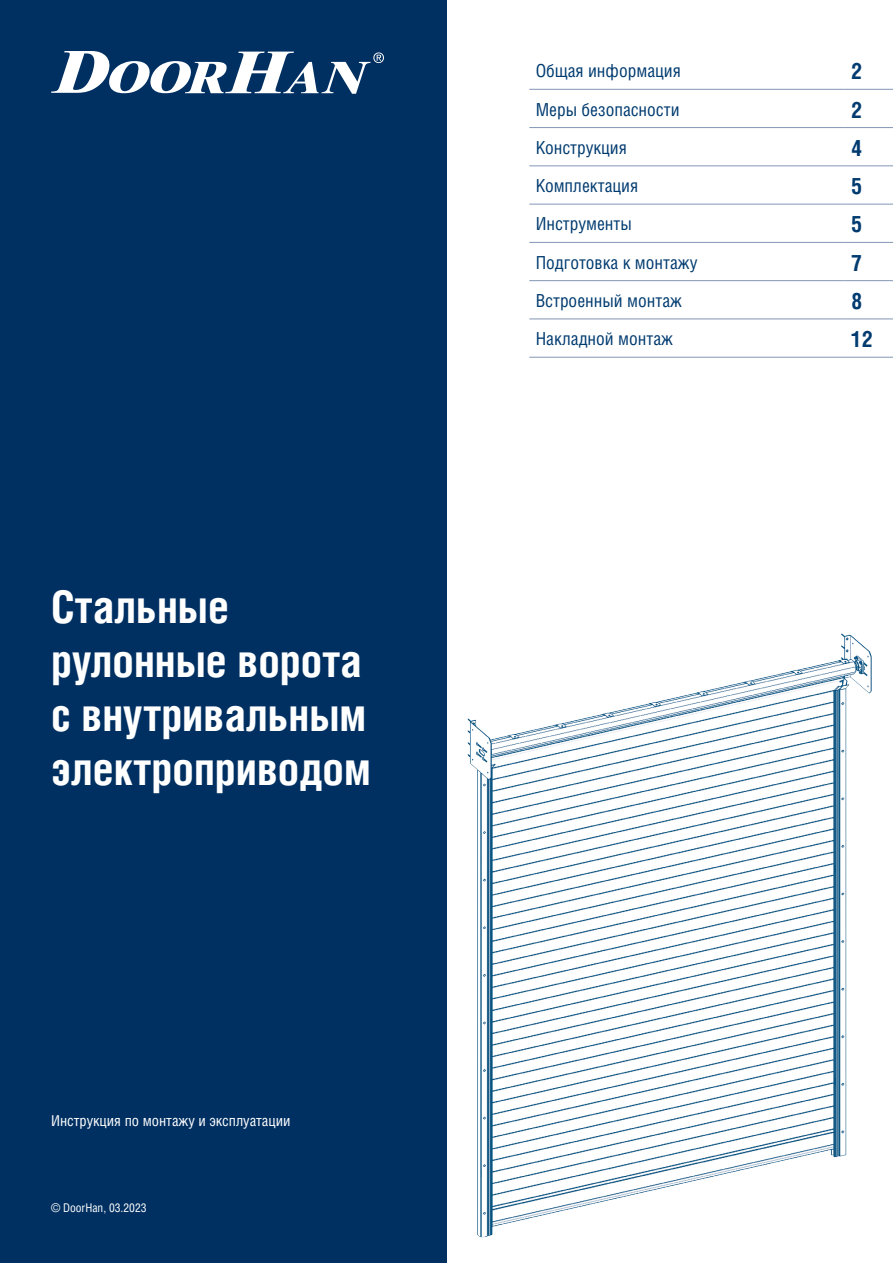
<style>
.page{position:relative;width:893px;height:1263px;background:#fff}
.page>*{position:absolute;margin:0;border:0;box-sizing:border-box;transform-origin:0 0}
.t1{font:700 45px/54px "Helios Cond C";color:#fff}
.t2{font:700 22.5px "Helios Cond C";color:#003b70}
.t3{font:18px "Helios Cond C";color:#003b70}
.t4{font:15px "Helios Cond C";color:#fff}
.t5{font:12px "Helios Cond C";color:#fff}
</style>
<div class="page">
<div style="left:0;top:0;width:446px;height:1263px;background:#003062"></div>
<svg style="left:51px;top:51px;width:333px;height:43px"></svg>
<hr style="left:529px;top:89px;width:316px;height:1px;background:#8396b6">
<hr style="left:845px;top:89px;width:48px;height:1px;background:#8396b6">
<hr style="left:529px;top:127px;width:316px;height:1px;background:#8396b6">
<hr style="left:845px;top:127px;width:48px;height:1px;background:#8396b6">
<hr style="left:529px;top:166px;width:316px;height:1px;background:#8396b6">
<hr style="left:845px;top:166px;width:48px;height:1px;background:#8396b6">
<hr style="left:529px;top:204px;width:316px;height:1px;background:#8396b6">
<hr style="left:845px;top:204px;width:48px;height:1px;background:#8396b6">
<hr style="left:529px;top:242px;width:316px;height:1px;background:#8396b6">
<hr style="left:845px;top:242px;width:48px;height:1px;background:#8396b6">
<hr style="left:529px;top:280px;width:316px;height:1px;background:#8396b6">
<hr style="left:845px;top:280px;width:48px;height:1px;background:#8396b6">
<hr style="left:529px;top:319px;width:316px;height:1px;background:#8396b6">
<hr style="left:845px;top:319px;width:48px;height:1px;background:#8396b6">
<hr style="left:529px;top:357px;width:316px;height:1px;background:#8396b6">
<hr style="left:845px;top:357px;width:48px;height:1px;background:#8396b6">
<img style="left:468px;top:633px;width:404px;height:604px">
<h1 class="t1" style="left:51px;top:578px;width:321px">Стальные рулонные ворота с внутривальным электроприводом</h1>
<p class="t4" style="left:51px;top:1111px;width:241px">Инструкция по монтажу и эксплуатации</p>
<p class="t5" style="left:51px;top:1200px;width:97px">© DoorHan, 03.2023</p>
<p class="t3" style="left:536px;top:60px;width:147px">Общая информация</p>
<p class="t2" style="left:851px;top:58px;width:13px">2</p>
<p class="t3" style="left:536px;top:98px;width:145px">Меры безопасности</p>
<p class="t2" style="left:851px;top:96px;width:13px">2</p>
<p class="t3" style="left:536px;top:137px;width:93px">Конструкция</p>
<p class="t2" style="left:851px;top:134px;width:13px">4</p>
<p class="t3" style="left:536px;top:175px;width:104px">Комплектация</p>
<p class="t2" style="left:851px;top:173px;width:13px">5</p>
<p class="t3" style="left:536px;top:213px;width:98px">Инструменты</p>
<p class="t2" style="left:851px;top:211px;width:13px">5</p>
<p class="t3" style="left:536px;top:251px;width:163px">Подготовка к монтажу</p>
<p class="t2" style="left:851px;top:249px;width:12px">7</p>
<p class="t3" style="left:536px;top:290px;width:148px">Встроенный монтаж</p>
<p class="t2" style="left:851px;top:287px;width:13px">8</p>
<p class="t3" style="left:536px;top:328px;width:139px">Накладной монтаж</p>
<p class="t2" style="left:851px;top:326px;width:24px">12</p>
</div>
